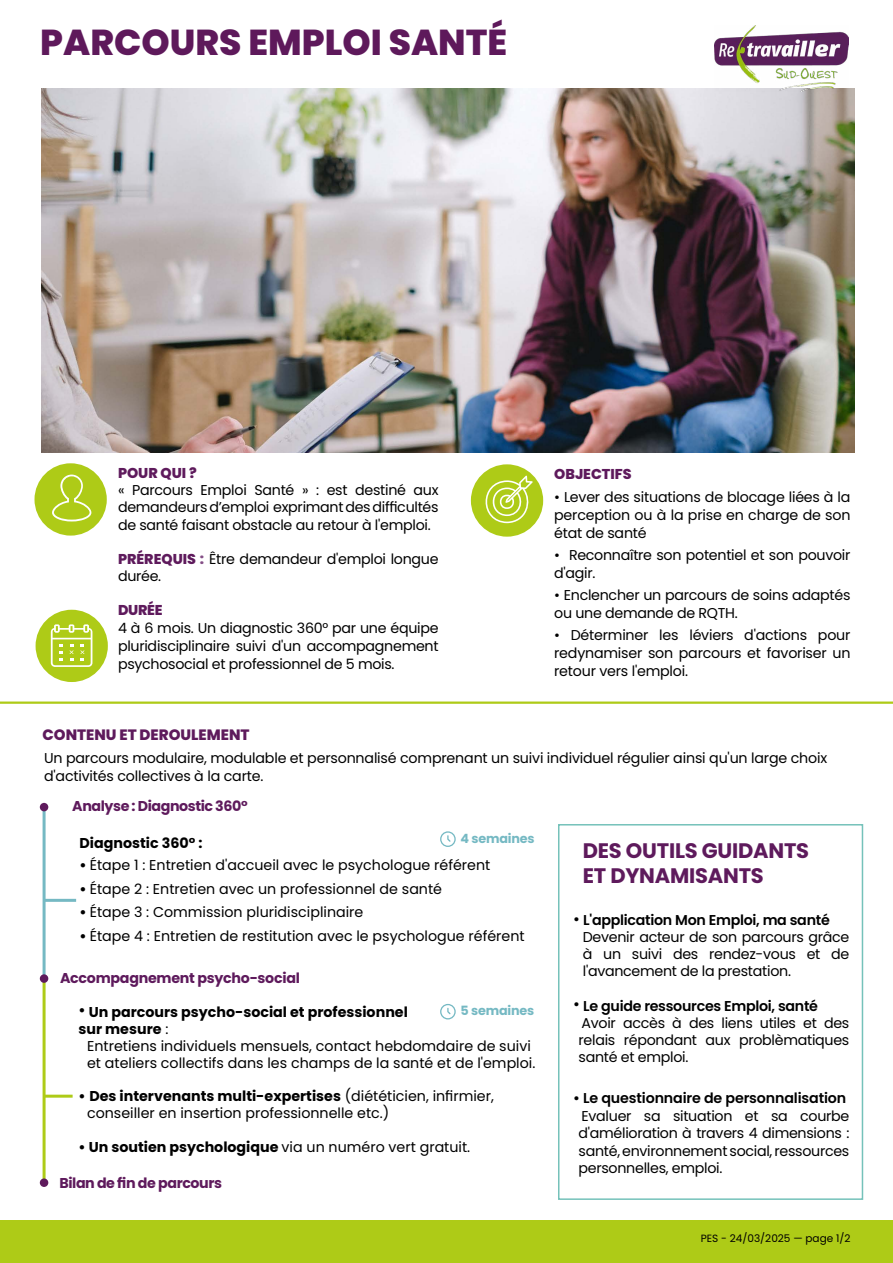
<style>
.page{position:relative;width:893px;height:1263px;background:#fff}
.page>*{position:absolute;margin:0;border:0;box-sizing:border-box;transform-origin:0 0}
.t1{font:800 36px "Poppins";color:#5e195b}
.t2{font:700 21px/25.2px "Poppins";letter-spacing:-.01em;color:#5e1a5c}
.t3{font:800 15px "Poppins";color:#5e1a5c}
.t4{font:14.25px/17.1px "Poppins";letter-spacing:-.015em;color:#000;text-align:justify}
.t5{font:700 14.25px "Poppins";color:#000}
.t6{font:600 14.25px "Poppins";letter-spacing:-.02em;color:#000}
.t7{font:700 14.25px "Poppins";letter-spacing:-.03em;color:#5e1a5c}
.t8{font:800 14.25px "Poppins";color:#5e1a5c}
.t9{font:700 12.75px "Poppins";letter-spacing:-.015em;color:#75b9c3}
.t10{font:10.5px "Poppins";color:#000}
.s1{font-weight:800;color:#5e1a5c}
.s2{font-weight:800;color:#844e86}
.s3{font-weight:700}
.s4{font-weight:400}
</style>
<div class="page">
<div style="left:558px;top:824px;width:305px;height:376px;border:2px solid #75c2ba"></div>
<hr style="left:43px;top:978px;width:3px;height:205px;background:#aecb17">
<hr style="left:43px;top:804px;width:3px;height:174px;background:#75b9c3">
<div style="left:471px;top:464px;width:72px;height:73px;background:#aecb17;border-radius:50%"></div>
<div style="left:35px;top:463px;width:72px;height:73px;background:#aecb17;border-radius:50%"></div>
<div style="left:36px;top:610px;width:72px;height:72px;background:#aecb17;border-radius:50%"></div>
<img style="left:42px;top:88px;width:812px;height:365px">
<svg style="left:52px;top:475px;width:39px;height:46px"></svg>
<svg style="left:478px;top:476px;width:55px;height:47px"></svg>
<svg style="left:51px;top:624px;width:41px;height:43px"></svg>
<div style="left:40px;top:803px;width:8px;height:8px;background:#5e1a5c;border-radius:50%"></div>
<div style="left:40px;top:974px;width:8px;height:9px;background:#5e1a5c;border-radius:50%"></div>
<div style="left:40px;top:1178px;width:8px;height:9px;background:#5e1a5c;border-radius:50%"></div>
<hr style="left:44px;top:899px;width:32px;height:3px;background:#75b9c3">
<hr style="left:44px;top:1095px;width:29px;height:3px;background:#aecb17">
<img style="left:714px;top:26px;width:135px;height:65px">
<hr style="left:0;top:701px;width:893px;height:3px;background:#aecb17">
<div style="left:0;top:1220px;width:893px;height:43px;background:#aecb17"></div>
<svg style="left:440px;top:831px;width:16px;height:16px"></svg>
<svg style="left:440px;top:1004px;width:16px;height:15px"></svg>
<h1 class="t1" style="left:40px;top:21px;width:468px">PARCOURS EMPLOI SANTÉ</h1>
<p class="t8" style="left:118px;top:465px;width:80px">POUR QUI ?</p>
<p class="t4" style="left:118px;top:482px;width:322px">« Parcours Emploi Santé » : est destiné aux demandeurs d’emploi exprimant des difficultés de santé faisant obstacle au retour à l'emploi.</p>
<p class="t4" style="left:118px;top:550px;width:322px"><span class="s1">PRÉREQUIS</span> <span class="s2">:</span> Être demandeur d'emploi longue durée.</p>
<p class="t8" style="left:118px;top:602px;width:46px">DURÉE</p>
<p class="t4" style="left:118px;top:619px;width:322px;line-height:18px">4 à 6 mois. Un diagnostic 360° par une équipe pluridisciplinaire suivi d'un accompagnement psychosocial et professionnel de 5 mois.</p>
<p class="t8" style="left:554px;top:466px;width:79px">OBJECTIFS</p>
<p class="t4" style="left:554px;top:488px;width:298px;line-height:18px">• Lever des situations de blocage liées à la perception ou à la prise en charge de son état de santé</p>
<p class="t4" style="left:554px;top:546px;width:298px;line-height:18px">• Reconnaître son potentiel et son pouvoir d'agir.</p>
<p class="t4" style="left:554px;top:586px;width:298px;line-height:18px">• Enclencher un parcours de soins adaptés ou une demande de RQTH.</p>
<p class="t4" style="left:554px;top:626px;width:298px;line-height:18px">• Déterminer les léviers d'actions pour redynamiser son parcours et favoriser un retour vers l'emploi.</p>
<p class="t3" style="left:43px;top:726px;width:209px">CONTENU ET DEROULEMENT</p>
<p class="t4" style="left:44px;top:750px;width:785px">Un parcours modulaire, modulable et personnalisé comprenant un suivi individuel régulier ainsi qu'un large choix d'activités collectives à la carte.</p>
<p class="t7" style="left:72px;top:798px;width:177px">Analyse : Diagnostic 360°</p>
<p class="t9" style="left:460px;top:831px;width:76px">4 semaines</p>
<p class="t5" style="left:80px;top:835px;width:124px">Diagnostic 360° :</p>
<p class="t4" style="left:80px;top:857px;width:412px"><span class="s3">•</span> Étape 1 : Entretien d'accueil avec le psychologue référent</p>
<p class="t4" style="left:80px;top:880px;width:364px"><span class="s3">•</span> Étape 2 : Entretien avec un professionnel de santé</p>
<p class="t4" style="left:80px;top:904px;width:285px"><span class="s3">•</span> Étape 3 : Commission pluridisciplinaire</p>
<p class="t4" style="left:80px;top:927px;width:447px"><span class="s3">•</span> Étape 4 : Entretien de restitution avec le psychologue référent</p>
<p class="t7" style="left:60px;top:970px;width:241px">Accompagnement psycho-social</p>
<p class="t9" style="left:460px;top:1003px;width:75px">5 semaines</p>
<p class="t5" style="left:79px;top:1003px;width:331px">• Un parcours psycho-social et professionnel</p>
<p class="t5" style="left:79px;top:1020px;width:91px">sur mesure <span class="s4">:</span></p>
<p class="t4" style="left:87px;top:1037px;width:445px">Entretiens individuels mensuels, contact hebdomdaire de suivi</p>
<p class="t4" style="left:87px;top:1054px;width:450px">et ateliers collectifs dans les champs de la santé et de l'emploi.</p>
<p class="t4" style="left:87px;top:1087px;width:408px;text-indent:-9px"><span class="s3">• Des intervenants multi-expertises</span> (diététicien, infirmier, conseiller en insertion professionnelle etc.)</p>
<p class="t5" style="left:79px;top:1139px;width:393px">• Un soutien psychologique <span class="s4">via un numéro vert gratuit.</span></p>
<p class="t7" style="left:60px;top:1175px;width:164px">Bilan de fin de parcours</p>
<h2 class="t2" style="left:583px;top:838px;width:228px">DES OUTILS GUIDANTS<br>ET DYNAMISANTS</h2>
<p class="t6" style="left:573px;top:912px;width:258px">• L'application Mon Emploi, ma santé</p>
<p class="t4" style="left:583px;top:929px;width:268px">Devenir acteur de son parcours grâce à un suivi des rendez-vous et de l'avancement de la prestation.</p>
<p class="t6" style="left:573px;top:997px;width:246px">• Le guide ressources Emploi, santé</p>
<p class="t4" style="left:579px;top:1014px;width:272px">Avoir accès à des liens utiles et des relais répondant aux problèmatiques santé et emploi.</p>
<p class="t6" style="left:573px;top:1089px;width:275px">• Le questionnaire de personnalisation</p>
<p class="t4" style="left:579px;top:1108px;width:272px">Evaluer sa situation et sa courbe d'amélioration à travers 4 dimensions : santé, environnement social, ressources personnelles, emploi.</p>
<p class="t10" style="left:701px;top:1232px;width:151px">PES - 24/03/2025 — page 1/2</p>
</div>
